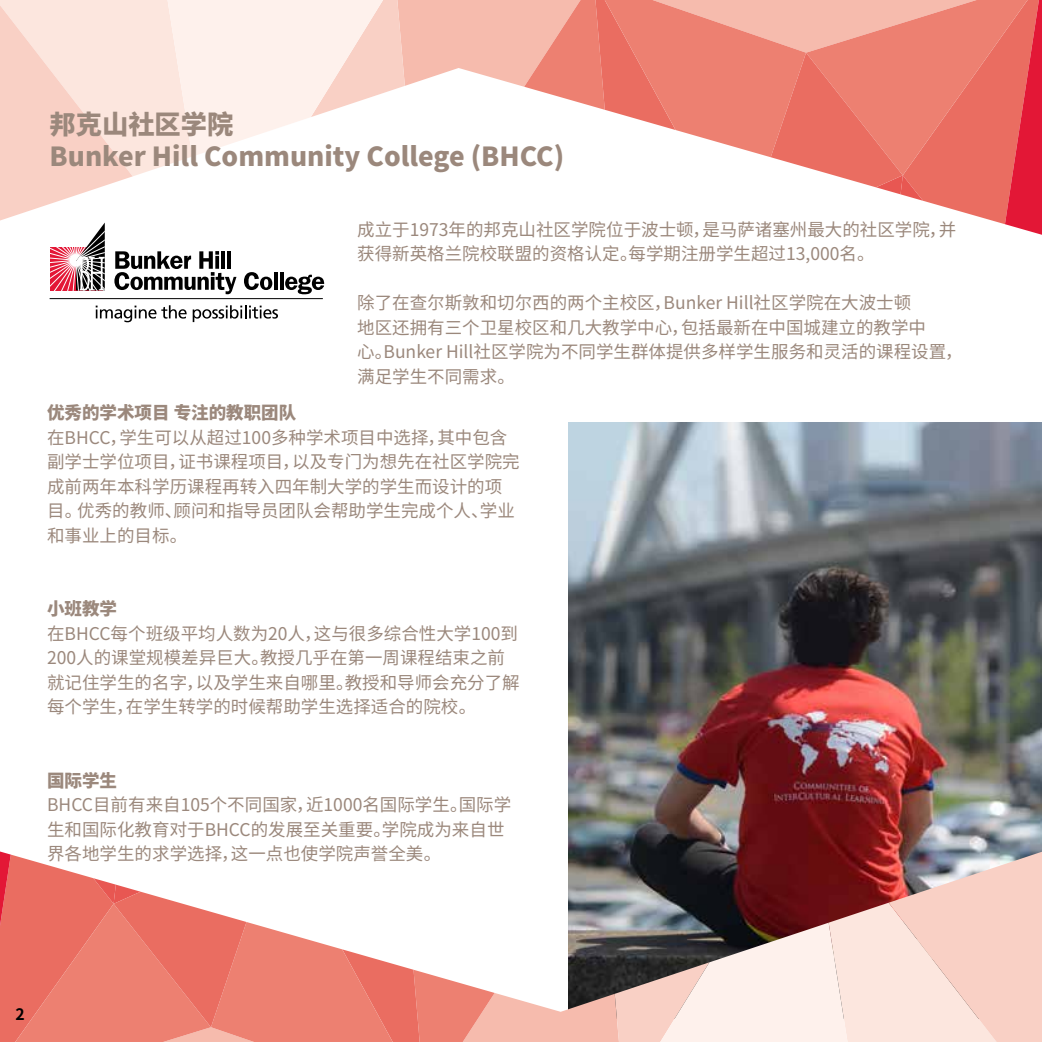
<style>
.page{position:relative;width:1042px;height:1042px;background:#fff}
.page>*{position:absolute;margin:0;border:0;box-sizing:border-box;transform-origin:0 0}
.t1{font:900 26.25px/31.5px "Noto Sans Hans";color:#9b887c}
.t2{font:17.5px/24.5px "Noto Sans Hans";color:#9b887c}
.t3{font:900 17.5px "Noto Sans Hans";color:#9b887c}
.t4{font:700 15.75px "Noto Sans Hans";color:#000}
</style>
<div class="page">
<img style="left:568px;top:423px;width:474px;height:428px">
<svg style="left:0;top:851px;width:1042px;height:191px"></svg>
<svg style="left:0;top:0;width:1042px;height:294px"></svg>
<svg style="left:215px;top:256px;width:4px;height:13px"></svg>
<hr style="left:221px;top:251px;width:4px;height:18px;background:#000">
<hr style="left:227px;top:251px;width:4px;height:18px;background:#000">
<hr style="left:50px;top:298px;width:273px;height:1px;background:#000">
<svg style="left:96px;top:305px;width:91px;height:17px"></svg>
<svg style="left:193px;top:305px;width:85px;height:17px"></svg>
<h1 class="t1" style="left:50px;top:109px;width:516px">邦克山社区学院<br>Bunker Hill Community College (BHCC)</h1>
<p class="t2" style="left:357px;top:217px;width:600px">成立于1973年的邦克山社区学院位于波士顿，是马萨诸塞州最大的社区学院，并获得新英格兰院校联盟的资格认定。每学期注册学生超过13,000名。</p>
<p class="t2" style="left:357px;top:291px;width:607px">除了在查尔斯敦和切尔西的两个主校区，Bunker Hill社区学院在大波士顿<br>地区还拥有三个卫星校区和几大教学中心，包括最新在中国城建立的教学中<br>心。Bunker Hill社区学院为不同学生群体提供多样学生服务和灵活的课程设置，满足学生不同需求。</p>
<p class="t3" style="left:47px;top:403px;width:251px">优秀的学术项目 专注的教职团队</p>
<p class="t2" style="left:47px;top:425px;width:474px">在BHCC，学生可以从超过100多种学术项目中选择，其中包含副学士学位项目，证书课程项目，以及专门为想先在社区学院完成前两年本科学历课程再转入四年制大学的学生而设计的项目。优秀的教师、顾问和指导员团队会帮助学生完成个人、学业和事业上的目标。</p>
<p class="t3" style="left:47px;top:599px;width:71px">小班教学</p>
<p class="t2" style="left:47px;top:621px;width:474px">在BHCC每个班级平均人数为20人，这与很多综合性大学100到200人的课堂规模差异巨大。教授几乎在第一周课程结束之前就记住学生的名字，以及学生来自哪里。教授和导师会充分了解每个学生，在学生转学的时候帮助学生选择适合的院校。</p>
<p class="t3" style="left:47px;top:770px;width:71px">国际学生</p>
<p class="t2" style="left:47px;top:793px;width:465px">BHCC目前有来自105个不同国家，近1000名国际学生。国际学生和国际化教育对于BHCC的发展至关重要。学院成为来自世界各地学生的求学选择，这一点也使学院声誉全美。</p>
<p class="t4" style="left:16px;top:1005px;width:11px">2</p>
</div>
